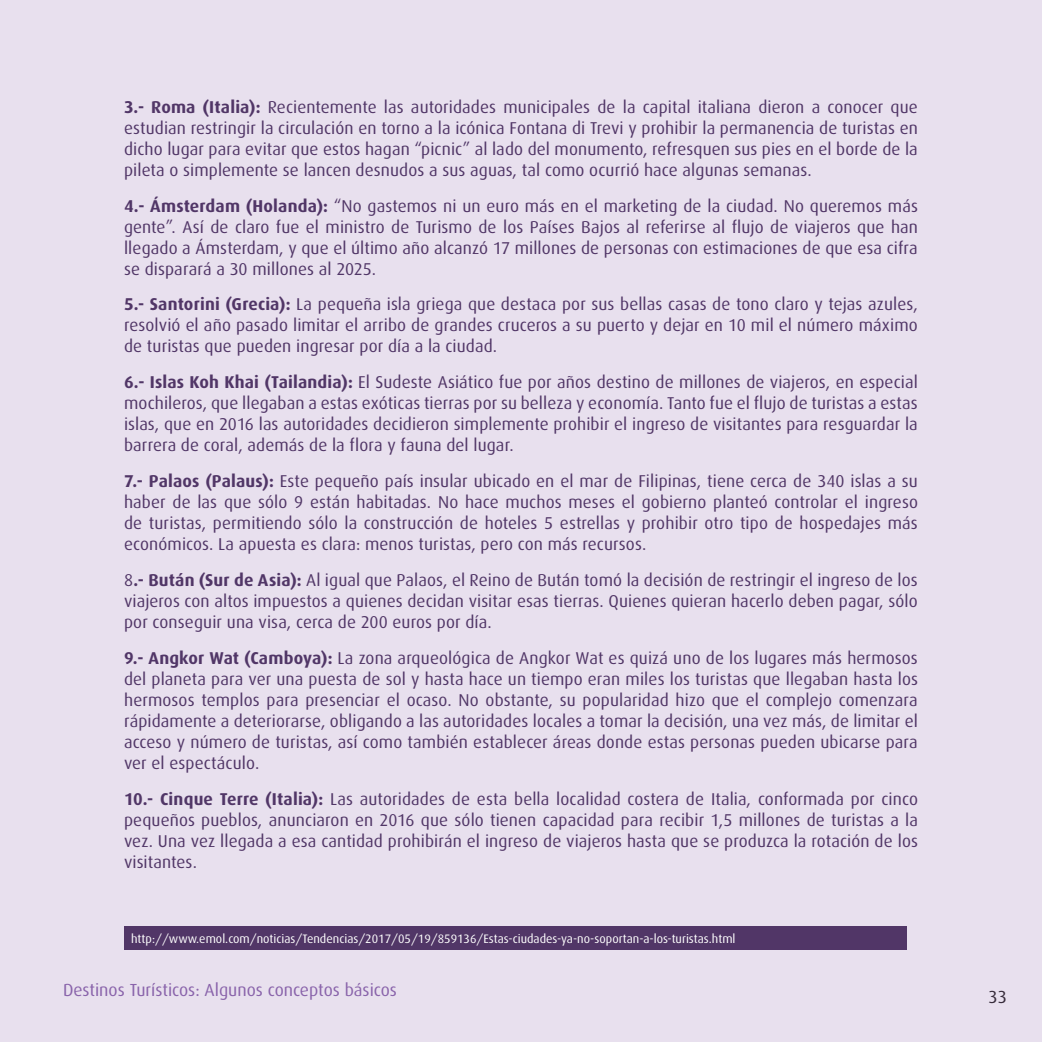
<style>
.page{position:relative;width:1042px;height:1042px;background:#e8e0ee}
.page>*{position:absolute;margin:0;border:0;box-sizing:border-box;transform-origin:0 0}
.t1{font:17.5px "Dax";color:#8a64ab}
.t2{font:17.5px "Dax";color:#231f20}
.t3{font:17.15px/21px "Dax";letter-spacing:.005em;color:#513667;text-align:justify}
.t4{font:12.25px "Dax";color:#fff}
.s1{font-weight:700}
</style>
<div class="page">
<div style="left:124px;top:926px;width:782px;height:24px;background:#513667"></div>
<p class="t3" style="left:124px;top:96px;width:795px"><span class="s1">3.- Roma (Italia):</span> Recientemente las autoridades municipales de la capital italiana dieron a conocer que estudian restringir la circulación en torno a la icónica Fontana di Trevi y prohibir la permanencia de turistas en dicho lugar para evitar que estos hagan “picnic” al lado del monumento, refresquen sus pies en el borde de la pileta o simplemente se lancen desnudos a sus aguas, tal como ocurrió hace algunas semanas.</p>
<p class="t3" style="left:124px;top:195px;width:795px"><span class="s1">4.- Ámsterdam (Holanda):</span> “No gastemos ni un euro más en el marketing de la ciudad. No queremos más gente”. Así de claro fue el ministro de Turismo de los Países Bajos al referirse al flujo de viajeros que han llegado a Ámsterdam, y que el último año alcanzó 17 millones de personas con estimaciones de que esa cifra se disparará a 30 millones al 2025.</p>
<p class="t3" style="left:124px;top:294px;width:795px"><span class="s1">5.- Santorini (Grecia):</span> La pequeña isla griega que destaca por sus bellas casas de tono claro y tejas azules, resolvió el año pasado limitar el arribo de grandes cruceros a su puerto y dejar en 10 mil el número máximo de turistas que pueden ingresar por día a la ciudad.</p>
<p class="t3" style="left:124px;top:372px;width:795px"><span class="s1">6.- Islas Koh Khai (Tailandia):</span> El Sudeste Asiático fue por años destino de millones de viajeros, en especial mochileros, que llegaban a estas exóticas tierras por su belleza y economía. Tanto fue el flujo de turistas a estas islas, que en 2016 las autoridades decidieron simplemente prohibir el ingreso de visitantes para resguardar la barrera de coral, además de la flora y fauna del lugar.</p>
<p class="t3" style="left:124px;top:471px;width:795px"><span class="s1">7.- Palaos (Palaus):</span> Este pequeño país insular ubicado en el mar de Filipinas, tiene cerca de 340 islas a su haber de las que sólo 9 están habitadas. No hace muchos meses el gobierno planteó controlar el ingreso de turistas, permitiendo sólo la construcción de hoteles 5 estrellas y prohibir otro tipo de hospedajes más económicos. La apuesta es clara: menos turistas, pero con más recursos.</p>
<p class="t3" style="left:124px;top:570px;width:795px">8<span class="s1">.- Bután (Sur de Asia):</span> Al igual que Palaos, el Reino de Bután tomó la decisión de restringir el ingreso de los viajeros con altos impuestos a quienes decidan visitar esas tierras. Quienes quieran hacerlo deben pagar, sólo por conseguir una visa, cerca de 200 euros por día.</p>
<p class="t3" style="left:124px;top:648px;width:795px"><span class="s1">9.- Angkor Wat (Camboya):</span> La zona arqueológica de Angkor Wat es quizá uno de los lugares más hermosos del planeta para ver una puesta de sol y hasta hace un tiempo eran miles los turistas que llegaban hasta los hermosos templos para presenciar el ocaso. No obstante, su popularidad hizo que el complejo comenzara rápidamente a deteriorarse, obligando a las autoridades locales a tomar la decisión, una vez más, de limitar el acceso y número de turistas, así como también establecer áreas donde estas personas pueden ubicarse para ver el espectáculo.</p>
<p class="t3" style="left:124px;top:788px;width:795px"><span class="s1">10.- Cinque Terre (Italia):</span> Las autoridades de esta bella localidad costera de Italia, conformada por cinco pequeños pueblos, anunciaron en 2016 que sólo tienen capacidad para recibir 1,5 millones de turistas a la vez. Una vez llegada a esa cantidad prohibirán el ingreso de viajeros hasta que se produzca la rotación de los visitantes.</p>
<p class="t4" style="left:131px;top:932px;width:606px">http://www.emol.com/noticias/Tendencias/2017/05/19/859136/Estas-ciudades-ya-no-soportan-a-los-turistas.html</p>
<p class="t1" style="left:63px;top:980px;width:335px">Destinos Turísticos: Algunos conceptos básicos</p>
<p class="t2" style="left:988px;top:987px;width:20px">33</p>
</div>
